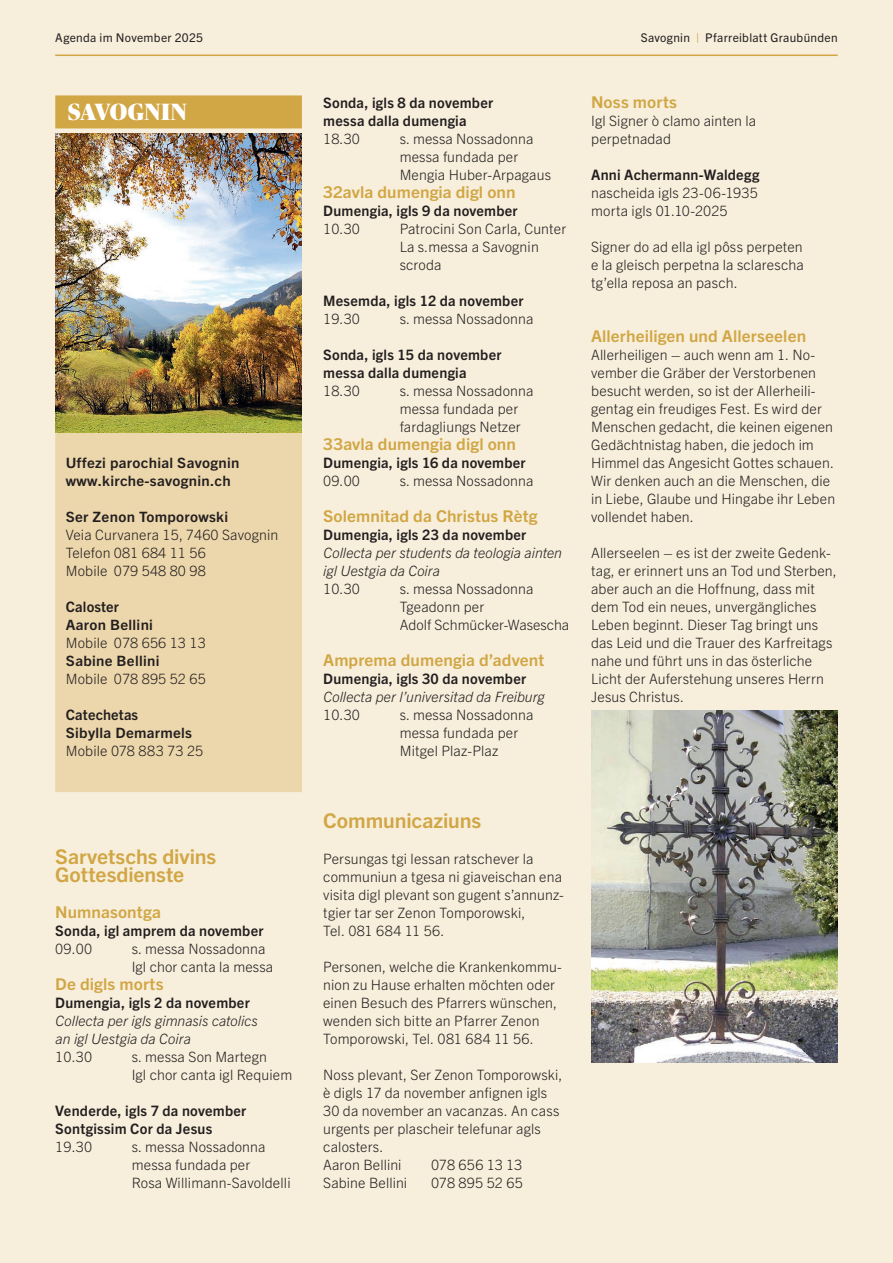
<style>
.page{position:relative;width:893px;height:1263px;background:#f7eedb}
.page>*{position:absolute;margin:0;border:0;box-sizing:border-box;transform-origin:0 0}
.t1{font:900 23.4px "Publico Banner";letter-spacing:.015em;color:#fff}
.t2{font:700 20.25px/18px "Trade Gothic Next LT Pro";letter-spacing:-.005em;color:#d1a644;scale:1.05 1}
.t3{font:700 16.35px "Trade Gothic Next LT Pro";letter-spacing:.005em;color:#d1a644;scale:1.05 1}
.t4{font:700 14.4px/18px "Trade Gothic Next LT Pro";letter-spacing:.02em;color:#231f20}
.t5{font:300 14.25px/18px "Trade Gothic Next LT Pro";letter-spacing:.01em;color:#231f20}
.t6{font:italic 300 14.25px/18px "Trade Gothic Next LT Pro";letter-spacing:.005em;color:#231f20}
.t7{font:700 14.25px/18px "Trade Gothic Next LT Pro";letter-spacing:.02em;color:#231f20;scale:1.05 1}
.t8{font:300 14.25px "Trade Gothic Next LT Pro";letter-spacing:-.01em;color:#231f20}
.t9{font:12px "Trade Gothic Next LT Pro";letter-spacing:.025em;color:#231f20}
.s1{color:#d1a644}
</style>
<div class="page">
<hr style="left:55px;top:55px;width:783px;height:1px;background:#d1a644">
<div style="left:55px;top:95px;width:247px;height:33px;background:#d1a644"></div>
<div style="left:55px;top:260px;width:247px;height:532px;background:#ecd6ab"></div>
<img style="left:55px;top:134px;width:247px;height:298px">
<img style="left:592px;top:711px;width:246px;height:351px">
<p class="t9" style="left:55px;top:30px;width:149px">Agenda im November 2025</p>
<p class="t9" style="left:641px;top:30px;width:198px">Savognin <span class="s1">|</span> Pfarreiblatt Graubünden</p>
<h1 class="t1" style="left:68px;top:99px;width:120px">SAVOGNIN</h1>
<p class="t7" style="left:66px;top:453px;width:167px">Uffezi parochial Savognin www.kirche-savognin.ch</p>
<p class="t7" style="left:66px;top:507px;width:156px">Ser Zenon Tomporowski</p>
<p class="t5" style="left:66px;top:525px;width:214px">Veia Curvanera 15, 7460 Savognin<br>Telefon 081 684 11 56<br>Mobile 079 548 80 98</p>
<p class="t4" style="left:66px;top:597px;width:55px">Caloster</p>
<p class="t7" style="left:66px;top:615px;width:84px">Aaron Bellini</p>
<p class="t5" style="left:66px;top:633px;width:141px">Mobile 078 656 13 13</p>
<p class="t7" style="left:66px;top:651px;width:91px">Sabine Bellini</p>
<p class="t5" style="left:66px;top:669px;width:141px">Mobile 078 895 52 65</p>
<p class="t4" style="left:66px;top:705px;width:74px">Catechetas</p>
<p class="t7" style="left:66px;top:723px;width:122px">Sibylla Demarmels</p>
<p class="t5" style="left:66px;top:741px;width:139px">Mobile 078 883 73 25</p>
<h2 class="t2" style="left:55px;top:846px;width:155px">Sarvetschs divins<br>Gottesdienste</h2>
<p class="t3" style="left:55px;top:901px;width:102px">Numnasontga</p>
<p class="t4" style="left:55px;top:921px;width:210px">Sonda, igl amprem da november</p>
<p class="t5" style="left:55px;top:939px;width:38px">09.00</p>
<p class="t5" style="left:132px;top:939px;width:143px">s. messa Nossadonna<br>Igl chor canta la messa</p>
<p class="t3" style="left:55px;top:973px;width:105px">De digls morts</p>
<p class="t4" style="left:55px;top:993px;width:196px">Dumengia, igls 2 da november</p>
<p class="t6" style="left:56px;top:1011px;width:204px">Collecta per igls gimnasis catolics an igl Uestgia da Coira</p>
<p class="t5" style="left:55px;top:1047px;width:38px">10.30</p>
<p class="t5" style="left:132px;top:1047px;width:162px">s. messa Son Martegn<br>Igl chor canta igl Requiem</p>
<p class="t4" style="left:55px;top:1101px;width:193px">Venderde, igls 7 da november<br>Sontgissim Cor da Jesus</p>
<p class="t5" style="left:55px;top:1137px;width:38px">19.30</p>
<p class="t5" style="left:132px;top:1137px;width:160px">s. messa Nossadonna messa fundada per<br>Rosa Willimann-Savoldelli</p>
<p class="t4" style="left:323px;top:93px;width:172px">Sonda, igls 8 da november messa dalla dumengia</p>
<p class="t5" style="left:323px;top:129px;width:38px">18.30</p>
<p class="t5" style="left:400px;top:129px;width:153px">s. messa Nossadonna messa fundada per<br>Mengia Huber-Arpagaus</p>
<p class="t3" style="left:323px;top:181px;width:185px">32avla dumengia digl onn</p>
<p class="t4" style="left:323px;top:201px;width:196px">Dumengia, igls 9 da november</p>
<p class="t5" style="left:323px;top:219px;width:38px">10.30</p>
<p class="t5" style="left:400px;top:219px;width:168px">Patrocini Son Carla, Cunter<br>La s.messa a Savognin scroda</p>
<p class="t4" style="left:323px;top:291px;width:202px">Mesemda, igls 12 da november</p>
<p class="t5" style="left:323px;top:309px;width:38px">19.30</p>
<p class="t5" style="left:400px;top:309px;width:135px">s. messa Nossadonna</p>
<p class="t4" style="left:323px;top:345px;width:180px">Sonda, igls 15 da november messa dalla dumengia</p>
<p class="t5" style="left:323px;top:381px;width:38px">18.30</p>
<p class="t5" style="left:400px;top:381px;width:135px">s. messa Nossadonna messa fundada per fardagliungs Netzer</p>
<p class="t3" style="left:323px;top:433px;width:185px">33avla dumengia digl onn</p>
<p class="t4" style="left:323px;top:453px;width:204px">Dumengia, igls 16 da november</p>
<p class="t5" style="left:323px;top:471px;width:38px">09.00</p>
<p class="t5" style="left:400px;top:471px;width:135px">s. messa Nossadonna</p>
<p class="t3" style="left:323px;top:505px;width:206px">Solemnitad da Christus Rètg</p>
<p class="t4" style="left:323px;top:525px;width:205px">Dumengia, igls 23 da november</p>
<p class="t6" style="left:323px;top:543px;width:240px">Collecta per students da teologia ainten igl Uestgia da Coira</p>
<p class="t5" style="left:323px;top:579px;width:38px">10.30</p>
<p class="t5" style="left:400px;top:579px;width:171px">s. messa Nossadonna<br>Tgeadonn per<br>Adolf Schmücker-Wasescha</p>
<p class="t3" style="left:323px;top:649px;width:212px">Amprema dumengia d’advent</p>
<p class="t4" style="left:323px;top:669px;width:205px">Dumengia, igls 30 da november</p>
<p class="t6" style="left:323px;top:687px;width:223px">Collecta per l’universitad da Freiburg</p>
<p class="t5" style="left:323px;top:705px;width:38px">10.30</p>
<p class="t5" style="left:400px;top:705px;width:135px">s. messa Nossadonna messa fundada per<br>Mitgel Plaz-Plaz</p>
<h2 class="t2" style="left:323px;top:810px;width:152px">Communicaziuns</h2>
<p class="t5" style="left:323px;top:849px;width:242px">Persungas tgi lessan ratschever la communiun a tgesa ni giaveischan ena visita digl plevant son gugent s’annunz&shy;tgier tar ser Zenon Tomporowski,<br>Tel. 081 684 11 56.</p>
<p class="t5" style="left:323px;top:957px;width:240px">Personen, welche die Krankenkommu&shy;nion zu Hause erhalten möchten oder einen Besuch des Pfarrers wünschen, wenden sich bitte an Pfarrer Zenon Tomporowski, Tel. 081 684 11 56.</p>
<p class="t5" style="left:323px;top:1065px;width:241px">Noss plevant, Ser Zenon Tomporowski, è digls 17 da november anfignen igls<br>30 da november an vacanzas. An cass urgents per plascheir telefunar agls calosters.<br>Aaron Bellini</p>
<p class="t8" style="left:431px;top:1155px;width:92px">078 656 13 13</p>
<p class="t5" style="left:323px;top:1173px;width:86px">Sabine Bellini</p>
<p class="t5" style="left:431px;top:1173px;width:93px">078 895 52 65</p>
<p class="t3" style="left:591px;top:91px;width:83px">Noss morts</p>
<p class="t5" style="left:591px;top:111px;width:167px">Igl Signer ò clamo ainten la perpetnadad</p>
<p class="t4" style="left:591px;top:165px;width:170px">Anni Achermann-Waldegg</p>
<p class="t5" style="left:591px;top:183px;width:168px">nascheida igls 23-06-1935 morta igls 01.10-2025</p>
<p class="t5" style="left:591px;top:237px;width:214px;text-align:justify">Signer do ad ella igl pôss perpeten e la gleisch perpetna la sclarescha tg’ella reposa an pasch.</p>
<p class="t3" style="left:591px;top:325px;width:206px">Allerheiligen und Allerseelen</p>
<p class="t5" style="left:591px;top:345px;width:246px">Allerheiligen – auch wenn am 1. No&shy;vember die Gräber der Verstorbenen besucht werden, so ist der Allerheili&shy;gentag ein freudiges Fest. Es wird der Menschen gedacht, die keinen eigenen Gedächtnistag haben, die jedoch im Himmel das Angesicht Gottes schauen.<br>Wir denken auch an die Menschen, die in Liebe, Glaube und Hingabe ihr Leben vollendet haben.</p>
<p class="t5" style="left:591px;top:543px;width:247px">Allerseelen – es ist der zweite Gedenk&shy;tag, er erinnert uns an Tod und Sterben, aber auch an die Hoffnung, dass mit dem Tod ein neues, unvergängliches Leben beginnt. Dieser Tag bringt uns das Leid und die Trauer des Karfreitags nahe und führt uns in das österliche Licht der Auferstehung unseres Herrn Jesus Christus.</p>
</div>
